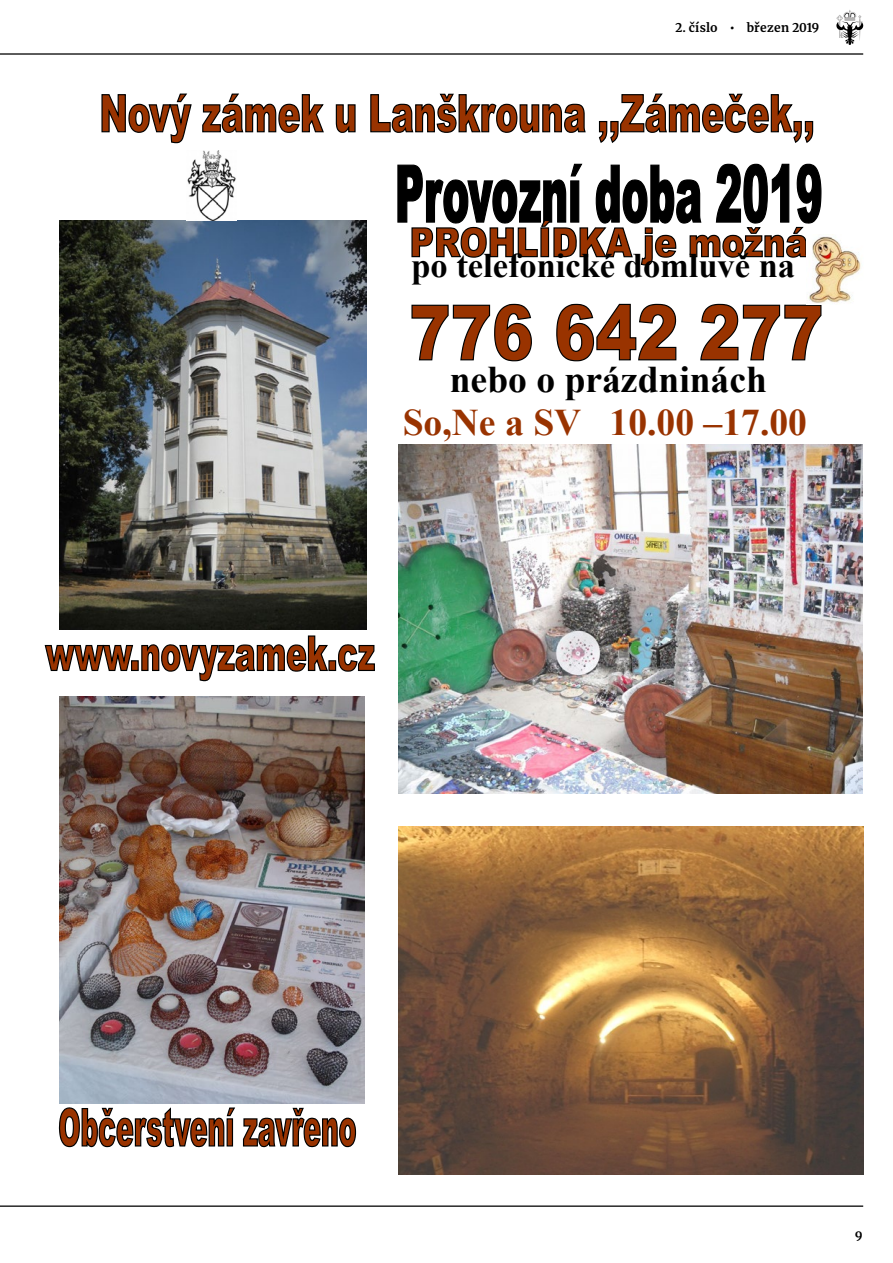
<style>
.page{position:relative;width:893px;height:1263px;background:#fff}
.page>*{position:absolute;margin:0;border:0;box-sizing:border-box;transform-origin:0 0}
.t1{font:700 37.65px "Times New Roman";color:#930}
.t2{font:700 37.65px "Times New Roman";color:#000}
.t3{font:700 34.5px "Times New Roman";color:#000}
.t4{font:700 12px "Merriweather";letter-spacing:.015em;color:#000}
</style>
<div class="page">
<svg style="left:836px;top:10px;width:27px;height:35px"></svg>
<hr style="left:0;top:53px;width:863px;height:2px;background:#000">
<hr style="left:0;top:1205px;width:863px;height:2px;background:#000">
<img style="left:60px;top:220px;width:306px;height:409px">
<svg style="left:101px;top:93px;width:713px;height:51px"></svg>
<svg style="left:411px;top:303px;width:411px;height:59px"></svg>
<svg style="left:397px;top:163px;width:425px;height:103px"></svg>
<img style="left:398px;top:444px;width:465px;height:349px">
<img style="left:398px;top:826px;width:465px;height:349px">
<img style="left:60px;top:696px;width:305px;height:407px">
<svg style="left:44px;top:635px;width:331px;height:47px"></svg>
<hr style="left:236px;top:150px;width:1px;height:71px;background:#fff">
<img style="left:186px;top:150px;width:50px;height:71px">
<img style="left:807px;top:234px;width:54px;height:71px">
<svg style="left:58px;top:1107px;width:299px;height:41px"></svg>
<p class="t4" style="left:675px;top:20px;width:145px">2. číslo • březen 2019</p>
<p class="t3" style="left:411px;top:253px;width:385px">po telefonické domluvě na</p>
<p class="t2" style="left:450px;top:366px;width:319px">nebo o prázdninách</p>
<p class="t1" style="left:403px;top:409px;width:406px">So,Ne a SV 10.00 –17.00</p>
<p class="t4" style="left:855px;top:1226px;width:9px">9</p>
</div>
